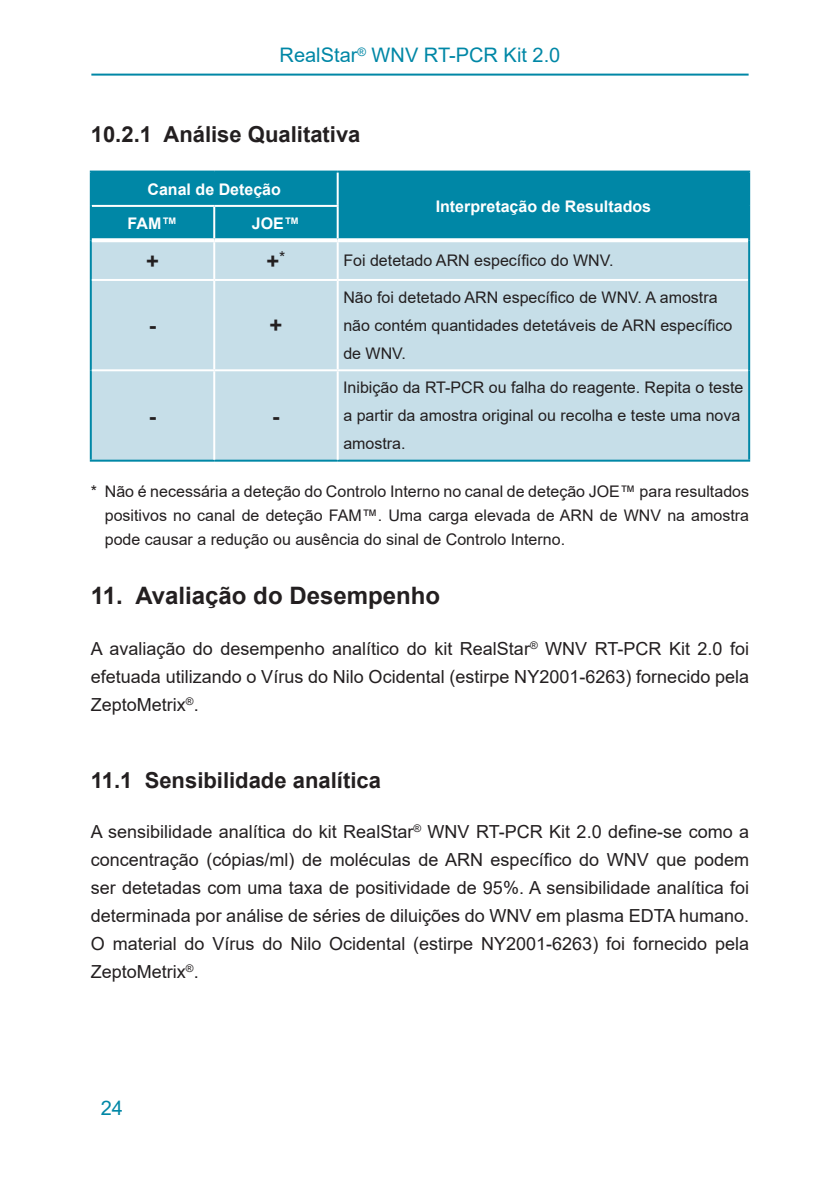
<style>
.page{position:relative;width:840px;height:1191px;background:#fff}
.page>*{position:absolute;margin:0;border:0;box-sizing:border-box;transform-origin:0 0}
.Level_1{font:700 24px "Arial";color:#231f20}
.Level_2{font:700 22px "Arial";color:#231f20}
.Level_3{font:700 22px "Arial";color:#231f20}
.Mengentext_zentriert{font:700 22px "Arial";color:#231f20}
.Seitenkopf{font:20px "Arial";color:#0087a6}
.Mengentext{font:18px/28px "Arial";color:#231f20;text-align:justify}
.Mengentext_links{font:16px/28px "Arial";color:#231f20}
.Fussnote{font:16px/24px "Arial";color:#231f20;text-align:justify}
.Kopfzeile{font:700 16px "Arial";color:#fff}
.Kopfzeile2{font:700 16px "Arial";color:#fff}
</style>
<div class="page">
<hr style="left:91px;top:74px;width:657px;height:2px;background:#0087a6">
<div style="left:92px;top:173px;width:655px;height:65px;background:#0087a6"></div>
<div style="left:91px;top:206px;width:123px;height:34px;background:#0087a6"></div>
<div style="left:92px;top:242px;width:655px;height:37px;background:#c6dee8"></div>
<div style="left:92px;top:281px;width:655px;height:179px;background:#c6dee8"></div>
<hr style="left:90px;top:240px;width:2px;height:40px;background:#0087a6">
<hr style="left:90px;top:280px;width:2px;height:90px;background:#0087a6">
<hr style="left:90px;top:370px;width:2px;height:90px;background:#0087a6">
<hr style="left:90px;top:460px;width:124px;height:2px;background:#0087a6">
<hr style="left:214px;top:460px;width:123px;height:2px;background:#0087a6">
<hr style="left:337px;top:460px;width:412px;height:2px;background:#0087a6">
<hr style="left:90px;top:171px;width:124px;height:2px;background:#0087a6">
<hr style="left:90px;top:173px;width:2px;height:33px;background:#0087a6">
<hr style="left:214px;top:171px;width:123px;height:2px;background:#0087a6">
<hr style="left:337px;top:171px;width:412px;height:2px;background:#0087a6">
<hr style="left:747px;top:173px;width:2px;height:33px;background:#0087a6">
<hr style="left:747px;top:206px;width:2px;height:34px;background:#0087a6">
<hr style="left:336px;top:173px;width:2px;height:32px;background:#fff">
<svg style="left:337px;top:238px;width:410px;height:4px"></svg>
<hr style="left:92px;top:205px;width:122px;height:2px;background:#fff">
<hr style="left:90px;top:206px;width:2px;height:34px;background:#0087a6">
<svg style="left:92px;top:238px;width:122px;height:2px"></svg>
<hr style="left:214px;top:205px;width:124px;height:2px;background:#fff">
<hr style="left:213px;top:207px;width:2px;height:31px;background:#fff">
<hr style="left:336px;top:207px;width:2px;height:31px;background:#fff">
<hr style="left:213px;top:242px;width:2px;height:37px;background:#fff">
<hr style="left:336px;top:242px;width:2px;height:37px;background:#fff">
<hr style="left:213px;top:281px;width:2px;height:88px;background:#fff">
<hr style="left:336px;top:281px;width:2px;height:88px;background:#fff">
<hr style="left:92px;top:369px;width:122px;height:2px;background:#fff">
<hr style="left:214px;top:369px;width:123px;height:2px;background:#fff">
<hr style="left:213px;top:371px;width:2px;height:89px;background:#fff">
<hr style="left:337px;top:369px;width:410px;height:2px;background:#fff">
<hr style="left:336px;top:371px;width:2px;height:89px;background:#fff">
<svg style="left:214px;top:238px;width:123px;height:4px"></svg>
<hr style="left:747px;top:240px;width:2px;height:40px;background:#0087a6">
<hr style="left:747px;top:280px;width:2px;height:90px;background:#0087a6">
<hr style="left:747px;top:370px;width:2px;height:90px;background:#0087a6">
<p class="Seitenkopf" style="left:279px;top:41px;width:282px">RealStar<sup>®</sup> WNV RT-PCR Kit 2.0</p>
<p class="Level_3" style="left:91px;top:119px;width:271px">10.2.1 Análise Qualitativa</p>
<p class="Kopfzeile" style="left:147px;top:178px;width:135px">Canal de Deteção</p>
<p class="Kopfzeile" style="left:435px;top:195px;width:217px">Interpretação de Resultados</p>
<p class="Kopfzeile2" style="left:127px;top:212px;width:51px">FAM™</p>
<p class="Kopfzeile2" style="left:252px;top:212px;width:50px">JOE™</p>
<p class="Mengentext_zentriert" style="left:146px;top:245px;width:14px">+</p>
<p class="Mengentext_zentriert" style="left:266px;top:245px;width:21px">+<sup>*</sup></p>
<p class="Mengentext_links" style="left:343px;top:247px;width:271px">Foi detetado ARN específico do WNV.</p>
<p class="Mengentext_zentriert" style="left:149px;top:310px;width:9px">-</p>
<p class="Mengentext_zentriert" style="left:269px;top:310px;width:14px">+</p>
<p class="Mengentext_links" style="left:343px;top:283px;width:390px">Não foi detetado ARN específico de WNV. A amostra não contém quantidades detetáveis de ARN específico de WNV.</p>
<p class="Mengentext_links" style="left:343px;top:373px;width:401px">Inibição da RT-PCR ou falha do reagente. Repita o teste a partir da amostra original ou recolha e teste uma nova amostra.</p>
<p class="Fussnote" style="left:105px;top:479px;width:645px;text-indent:-14px">* Não é necessária a deteção do Controlo Interno no canal de deteção JOE™ para resultados positivos no canal de deteção FAM™. Uma carga elevada de ARN de WNV na amostra pode causar a redução ou ausência do sinal de Controlo Interno.</p>
<p class="Level_1" style="left:91px;top:579px;width:351px">11. Avaliação do Desempenho</p>
<p class="Mengentext" style="left:91px;top:634px;width:659px">A avaliação do desempenho analítico do kit RealStar<sup>®</sup> WNV RT-PCR Kit 2.0 foi efetuada utilizando o Vírus do Nilo Ocidental (estirpe NY2001-6263) fornecido pela ZeptoMetrix<sup>®</sup>.</p>
<p class="Mengentext_zentriert" style="left:149px;top:400px;width:9px">-</p>
<p class="Mengentext_zentriert" style="left:272px;top:400px;width:9px">-</p>
<p class="Level_2" style="left:91px;top:764px;width:291px">11.1 Sensibilidade analítica</p>
<p class="Mengentext" style="left:91px;top:818px;width:659px">A sensibilidade analítica do kit RealStar<sup>®</sup> WNV RT-PCR Kit 2.0 define-se como a concentração (cópias/ml) de moléculas de ARN específico do WNV que podem ser detetadas com uma taxa de positividade de 95%. A sensibilidade analítica foi determinada por análise de séries de diluições do WNV em plasma EDTA humano.<br>O material do Vírus do Nilo Ocidental (estirpe NY2001-6263) foi fornecido pela ZeptoMetrix<sup>®</sup>.</p>
<p class="Seitenkopf" style="left:101px;top:1094px;width:24px">24</p>
</div>
